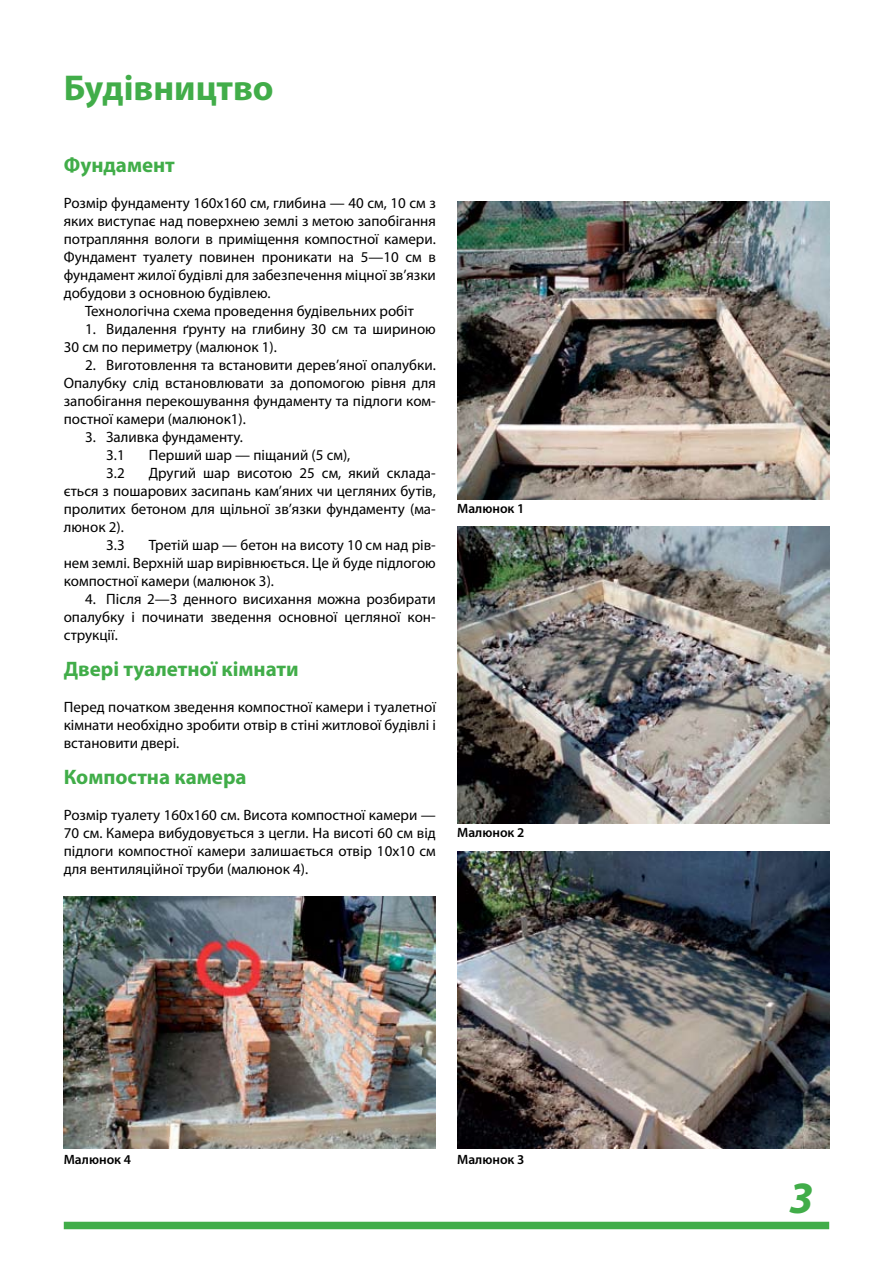
<style>
.page{position:relative;width:893px;height:1263px;background:#fff}
.page>*{position:absolute;margin:0;border:0;box-sizing:border-box;transform-origin:0 0}
.t1{font:italic 700 45px "Myriad Pro";color:#41ad49}
.t2{font:700 36px "Myriad Pro";color:#41ad49}
.t3{font:700 21px "Myriad Pro";color:#41ad49}
.t4{font:15px/18px "Myriad Pro";color:#000;text-align:justify}
.t5{font:600 13.5px "Myriad Pro";color:#000}
</style>
<div class="page">
<div style="left:64px;top:1222px;width:765px;height:7px;background:#41ad49"></div>
<img style="left:457px;top:201px;width:372px;height:298px">
<img style="left:457px;top:526px;width:372px;height:298px">
<img style="left:457px;top:851px;width:372px;height:298px">
<img style="left:64px;top:896px;width:372px;height:253px">
<h2 class="t2" style="left:64px;top:64px;width:211px">Будівництво</h2>
<h3 class="t3" style="left:64px;top:151px;width:113px">Фундамент</h3>
<p class="t4" style="left:64px;top:194px;width:374px">Розмір фундаменту 160х160 см, глибина — 40 см, 10 см з яких виступає над поверхнею землі з метою запобігання потрапляння вологи в приміщення компостної камери.<br>Фундамент туалету повинен проникати на 5—10 см в фундамент жилої будівлі для забезпечення міцної зв’язки добудови з основною будівлею.</p>
<p class="t4" style="left:85px;top:302px;width:330px">Технологічна схема проведення будівельних робіт</p>
<p class="t4" style="left:64px;top:320px;width:374px;text-indent:21px">1. Видалення ґрунту на глибину 30 см та шириною<br>30 см по периметру (малюнок 1).</p>
<p class="t4" style="left:64px;top:356px;width:374px;text-indent:21px">2. Виготовлення та встановити дерев’яної опалубки.<br>Опалубку слід встановлювати за допомогою рівня для запобігання перекошування фундаменту та підлоги ком&shy;постної камери (малюнок1).</p>
<p class="t4" style="left:106px;top:428px;width:138px;text-indent:-21px">3. Заливка фундаменту.<br>3.1</p>
<p class="t4" style="left:149px;top:446px;width:203px">Перший шар — піщаний (5 см),</p>
<p class="t4" style="left:106px;top:464px;width:20px">3.2</p>
<p class="t4" style="left:149px;top:464px;width:288px">Другий шар висотою 25 см, який склада-</p>
<p class="t4" style="left:64px;top:482px;width:374px">ється з пошарових засипань кам’яних чи цегляних бутів,</p>
<p class="t4" style="left:64px;top:500px;width:374px">пролитих бетоном для щільної зв’язки фундаменту (ма-</p>
<p class="t4" style="left:64px;top:518px;width:62px">люнок 2).</p>
<p class="t4" style="left:106px;top:536px;width:20px">3.3</p>
<p class="t4" style="left:64px;top:536px;width:374px;text-indent:85px">Третій шар — бетон на висоту 10 см над рів&shy;нем землі. Верхній шар вирівнюється. Це й буде підлогою компостної камери (малюнок 3).</p>
<p class="t4" style="left:64px;top:590px;width:374px;text-indent:21px">4. Після 2—3 денного висихання можна розбирати опалубку і починати зведення основної цегляної кон&shy;струкції.</p>
<h3 class="t3" style="left:64px;top:655px;width:236px">Двері туалетної кімнати</h3>
<p class="t4" style="left:64px;top:698px;width:374px">Перед початком зведення компостної камери і туалетної кімнати необхідно зробити отвір в стіні житлової будівлі і встановити двері.</p>
<h3 class="t3" style="left:64px;top:763px;width:184px">Компостна камера</h3>
<p class="t4" style="left:64px;top:806px;width:374px">Розмір туалету 160х160 см. Висота компостної камери — 70 см. Камера вибудовується з цегли. На висоті 60 см від підлоги компостної камери залишається отвір 10х10 см для вентиляційної труби (малюнок 4).</p>
<p class="t5" style="left:457px;top:500px;width:69px">Малюнок 1</p>
<p class="t5" style="left:457px;top:824px;width:69px">Малюнок 2</p>
<p class="t5" style="left:64px;top:1150px;width:69px">Малюнок 4</p>
<p class="t5" style="left:457px;top:1150px;width:69px">Малюнок 3</p>
<h1 class="t1" style="left:789px;top:1168px;width:26px">3</h1>
</div>
